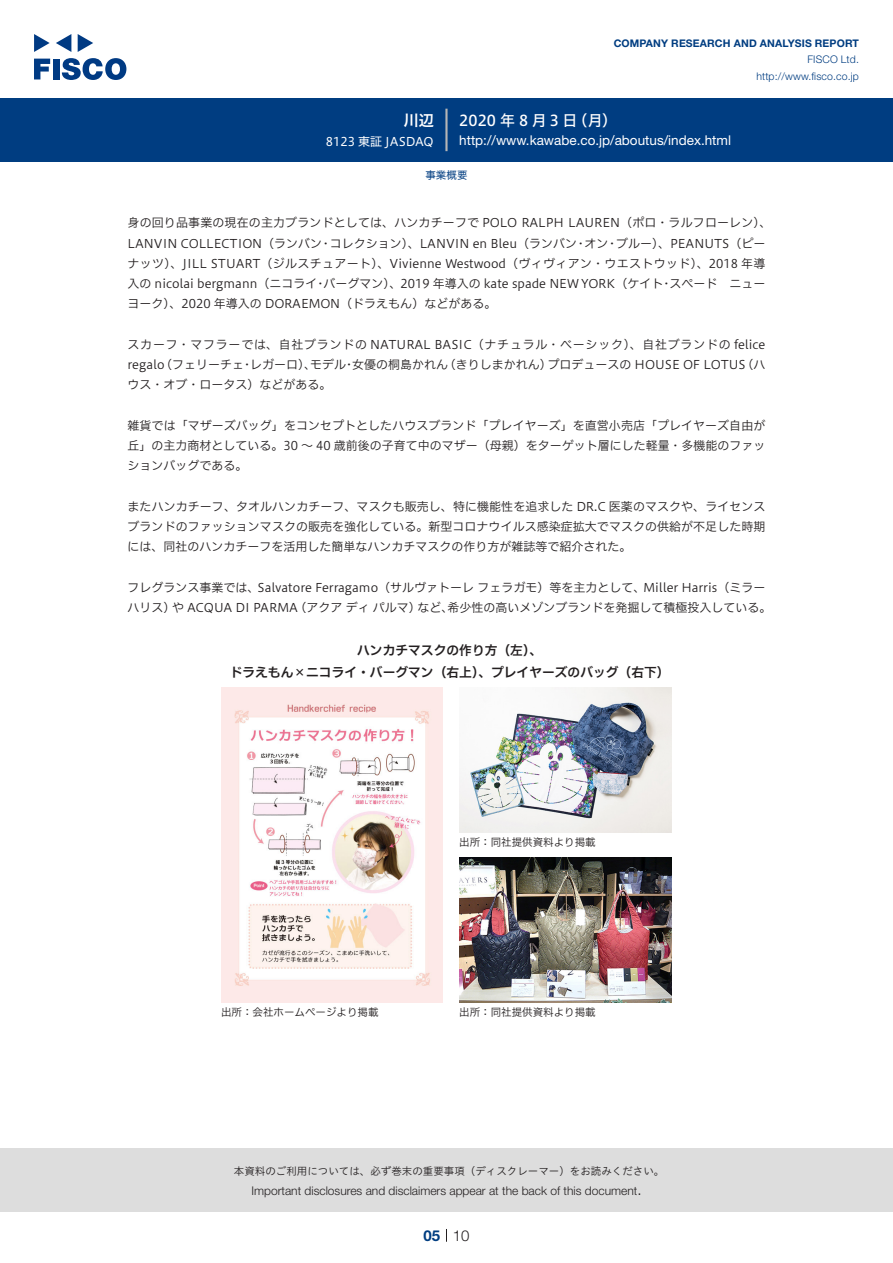
<style>
.page{position:relative;width:893px;height:1263px;background:#fff}
.page>*{position:absolute;margin:0;border:0;box-sizing:border-box;transform-origin:0 0}
.t1{font:15px "Hiragino UD Sans F Std N W5";letter-spacing:.215em;color:#fff}
.t2{font:300 15px "Helvetica Neue LT Std";color:#231f20}
.t3{font:15px "Hiragino UD Sans F Std N W6";color:#fff}
.t4{font:700 15px "Helvetica Neue LT Std";color:#003d81}
.t5{font:13.5px "Helvetica Neue LT Std";color:#fff}
.t6{font:12.75px/22.5px "Hiragino UD Sans F Std N W6";color:#231f20;text-align:center}
.t7{font:12px/20.2px "Hiragino UD Sans F Std N W3";color:#231f20}
.t8{font:300 12px "Helvetica Neue LT Std";color:#231f20}
.t9{font:12px/20.2px "Hiragino UD Sans F Std N W3";letter-spacing:.06em;color:#231f20;text-align:right}
.t10{font:12px "Hiragino UD Sans F Std N W4";color:#fff}
.t11{font:10.5px "Hiragino UD Sans Std W3";color:#231f20}
.t12{font:10.5px "Hiragino UD Sans F Std N W3";color:#231f20}
.t13{font:700 10.5px "Helvetica Neue LT Std";letter-spacing:.015em;color:#003d81}
.t14{font:300 10.5px/16.5px "Helvetica Neue LT Std";letter-spacing:.015em;color:#003d81;text-align:right}
.t15{font:10.5px "Hiragino UD Sans F Std N W4";color:#003d81}
</style>
<div class="page">
<div style="left:0;top:1148px;width:893px;height:64px;background:#ddd"></div>
<svg style="left:34px;top:59px;width:16px;height:20px"></svg>
<div style="left:53px;top:59px;width:6px;height:20px;background:#003a83"></div>
<svg style="left:62px;top:58px;width:64px;height:22px"></svg>
<svg style="left:34px;top:34px;width:16px;height:18px"></svg>
<svg style="left:78px;top:34px;width:15px;height:18px"></svg>
<svg style="left:56px;top:34px;width:15px;height:18px"></svg>
<div style="left:0;top:98px;width:893px;height:64px;background:#003d81"></div>
<hr style="left:445px;top:109px;width:3px;height:42px;background:#b5b5b6">
<svg style="left:446px;top:1229px;width:1px;height:13px"></svg>
<img style="left:221px;top:687px;width:221px;height:315px">
<img style="left:459px;top:687px;width:213px;height:145px">
<img style="left:459px;top:858px;width:213px;height:144px">
<p class="t3" style="left:404px;top:109px;width:31px">川辺</p>
<p class="t10" style="left:326px;top:132px;width:109px">8123 東証 JASDAQ</p>
<p class="t13" style="left:614px;top:37px;width:247px">COMPANY RESEARCH AND ANALYSIS REPORT</p>
<p class="t14" style="left:756px;top:51px;width:104px">FISCO Ltd. http://www.fisco.co j p.</p>
<p class="t1" style="left:459px;top:109px;width:120px">2020年8月3日</p>
<p class="t1" style="left:573px;top:109px;width:46px">（月(</p>
<p class="t5" style="left:459px;top:132px;width:273px">http://www.kawabe.co j p. /aboutus/index.html</p>
<p class="t15" style="left:425px;top:167px;width:43px">事業概要</p>
<p class="t7" style="left:616px;top:212px;width:157px;text-indent:-488px">身の回り品事業の現在の主力ブランドとしては、ハンカチーフで POLO RALPH LAUREN（ポロ・ラルフローレン、(ブルー）、PEANUTS（ピー</p>
<p class="t7" style="left:128px;top:232px;width:196px">LANVIN COLLECTION（ランバン</p>
<p class="t7" style="left:128px;top:253px;width:639px">ナッツ）、JILL STUART（ジルスチュアート）、Vivienne Westwood（ヴィヴィアン・ウエストウッド）、2018 年導</p>
<p class="t7" style="left:669px;top:273px;width:97px">スペード　ニュー</p>
<p class="t7" style="left:330px;top:232px;width:249px">コレクション）、LANVIN en Bleu（ランバン</p>
<p class="t7" style="left:585px;top:232px;width:25px">オン</p>
<p class="t7" style="left:320px;top:232px;width:13px">・</p>
<p class="t7" style="left:575px;top:232px;width:13px">・</p>
<p class="t7" style="left:606px;top:232px;width:13px">・</p>
<p class="t7" style="left:324px;top:273px;width:341px">バーグマン）、2019 年導入の kate spade NEW YORK（ケイト</p>
<p class="t7" style="left:128px;top:273px;width:370px">入の nicolai bergmann（ニコライ<br>ヨーク）、2020 年導入の DORAEMON（ドラえもん）などがある。</p>
<p class="t9" style="left:128px;top:334px;width:639px">スカーフ・マフラーでは、自社ブランドの NATURAL BASIC（ナチュラル・ベーシック）、自社ブランドの felice（ハ</p>
<p class="t7" style="left:315px;top:273px;width:13px">・</p>
<p class="t7" style="left:660px;top:273px;width:13px">・</p>
<p class="t7" style="left:548px;top:354px;width:200px">プロデュースの HOUSE OF LOTUS</p>
<p class="t7" style="left:250px;top:354px;width:67px">レガーロ）、</p>
<p class="t7" style="left:310px;top:354px;width:37px">モデル</p>
<p class="t7" style="left:160px;top:354px;width:85px">（フェリーチェ</p>
<p class="t7" style="left:352px;top:354px;width:97px">女優の桐島かれん</p>
<p class="t7" style="left:444px;top:354px;width:109px">（きりしまかれん）</p>
<p class="t7" style="left:128px;top:354px;width:205px">regalo<br>ウス・オブ・ロータス）などがある。</p>
<p class="t7" style="left:128px;top:415px;width:639px;text-align:justify">雑貨では「マザーズバッグ」をコンセプトとしたハウスブランド「プレイヤーズ」を直営小売店「プレイヤーズ自由が丘」の主力商材としている。30 ～ 40 歳前後の子育て中のマザー（母親）をターゲット層にした軽量・多機能のファッションバッグである。</p>
<p class="t7" style="left:128px;top:496px;width:639px;text-align:justify">またハンカチーフ、タオルハンカチーフ、マスクも販売し、特に機能性を追求した DR C. 医薬のマスクや、ライセンスブランドのファッションマスクの販売を強化している。新型コロナウイルス感染症拡大でマスクの供給が不足した時期には、同社のハンカチーフを活用した簡単なハンカチマスクの作り方が雑誌等で紹介された。</p>
<p class="t7" style="left:643px;top:577px;width:124px">Miller Harris（ミラー</p>
<p class="t7" style="left:241px;top:354px;width:13px">・</p>
<p class="t7" style="left:343px;top:354px;width:13px">・</p>
<p class="t7" style="left:258px;top:577px;width:389px">Salvatore Ferragamo（サルヴァトーレフェラガモ）等を主力として、</p>
<p class="t7" style="left:128px;top:577px;width:133px">フレグランス事業では、</p>
<p class="t7" style="left:447px;top:597px;width:326px">希少性の高いメゾンブランドを発掘して積極投入している。</p>
<p class="t7" style="left:294px;top:597px;width:128px">（アクアディパルマ）</p>
<p class="t7" style="left:417px;top:597px;width:37px">など、</p>
<p class="t7" style="left:128px;top:597px;width:49px">ハリス）</p>
<p class="t7" style="left:172px;top:597px;width:127px">や ACQUA DI PARMA</p>
<p class="t6" style="left:230px;top:638px;width:441px">ハンカチマスクの作り方（左、(<br>ドラえもん×ニコライ・バーグマン（右上）、プレイヤーズのバッグ（右下(</p>
<p class="t12" style="left:221px;top:1004px;width:159px">出所：会社ホームページより掲載</p>
<p class="t12" style="left:459px;top:834px;width:138px">出所：同社提供資料より掲載</p>
<p class="t12" style="left:459px;top:1004px;width:138px">出所：同社提供資料より掲載</p>
<p class="t11" style="left:234px;top:1163px;width:432px">本資料のご利用については、必ず巻末の重要事項（ディスクレーマー）をお読みください。</p>
<p class="t2" style="left:637px;top:1180px;width:6px">.</p>
<p class="t8" style="left:251px;top:1183px;width:387px">Important disclosures and disclaimers appear at the back of this document</p>
<p class="t4" style="left:423px;top:1226px;width:18px">05</p>
<p class="t2" style="left:453px;top:1226px;width:18px">10</p>
</div>
